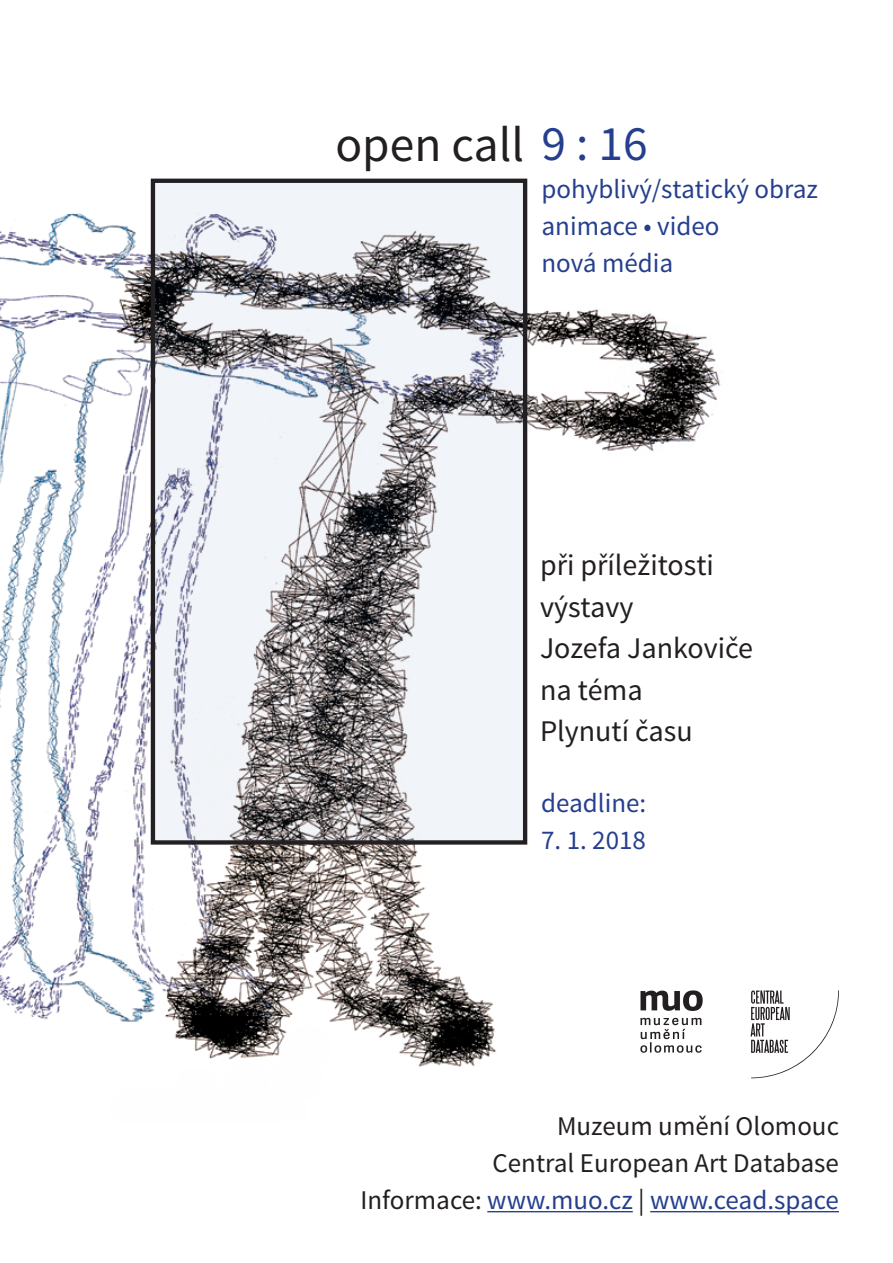
<style>
.page{position:relative;width:893px;height:1263px;background:#fff}
.page>*{position:absolute;margin:0;border:0;box-sizing:border-box;transform-origin:0 0}
.t1{font:49.5px "Source Sans Pro";color:#231f20}
.t2{font:30px "Source Sans Pro";color:#231f20}
.t3{font:27px "Source Sans Pro";color:#253f8e}
.t4{font:27px "Source Sans Pro";color:#231f20}
.s1{color:#253f8e}
.s2{color:#231f20}
</style>
<div class="page">
<img style="left:0;top:179px;width:721px;height:888px">
<div style="left:151px;top:179px;width:376px;height:666px;border:4px solid #231f20"></div>
<hr style="left:487px;top:1211px;width:146px;height:1px;background:#253f8e">
<hr style="left:650px;top:1211px;width:189px;height:1px;background:#253f8e">
<svg style="left:153px;top:182px;width:371px;height:660px;fill:#f1f4f8"></svg>
<svg style="left:751px;top:990px;width:88px;height:88px"></svg>
<svg style="left:640px;top:990px;width:63px;height:63px"></svg>
<p class="t1" style="left:335px;top:114px;width:314px">open call <span class="s1">9 : 16</span></p>
<p class="t3" style="left:541px;top:172px;width:278px">pohyblivý/statický obraz</p>
<p class="t3" style="left:541px;top:209px;width:179px">animace • video</p>
<p class="t3" style="left:541px;top:246px;width:133px">nová média</p>
<p class="t2" style="left:540px;top:547px;width:175px">při příležitosti</p>
<p class="t2" style="left:540px;top:588px;width:95px">výstavy</p>
<p class="t2" style="left:540px;top:630px;width:214px">Jozefa Jankoviče</p>
<p class="t2" style="left:540px;top:671px;width:104px">na téma</p>
<p class="t2" style="left:540px;top:713px;width:154px">Plynutí času</p>
<p class="t3" style="left:541px;top:786px;width:107px">deadline:</p>
<p class="t3" style="left:541px;top:823px;width:106px">7. 1. 2018</p>
<p class="t4" style="left:557px;top:1109px;width:283px">Muzeum umění Olomouc</p>
<p class="t4" style="left:493px;top:1146px;width:348px">Central European Art Database</p>
<p class="t3" style="left:360px;top:1183px;width:480px"><span class="s2">Informace:</span> www.muo.cz <span class="s2">|</span> www.cead.space</p>
</div>
